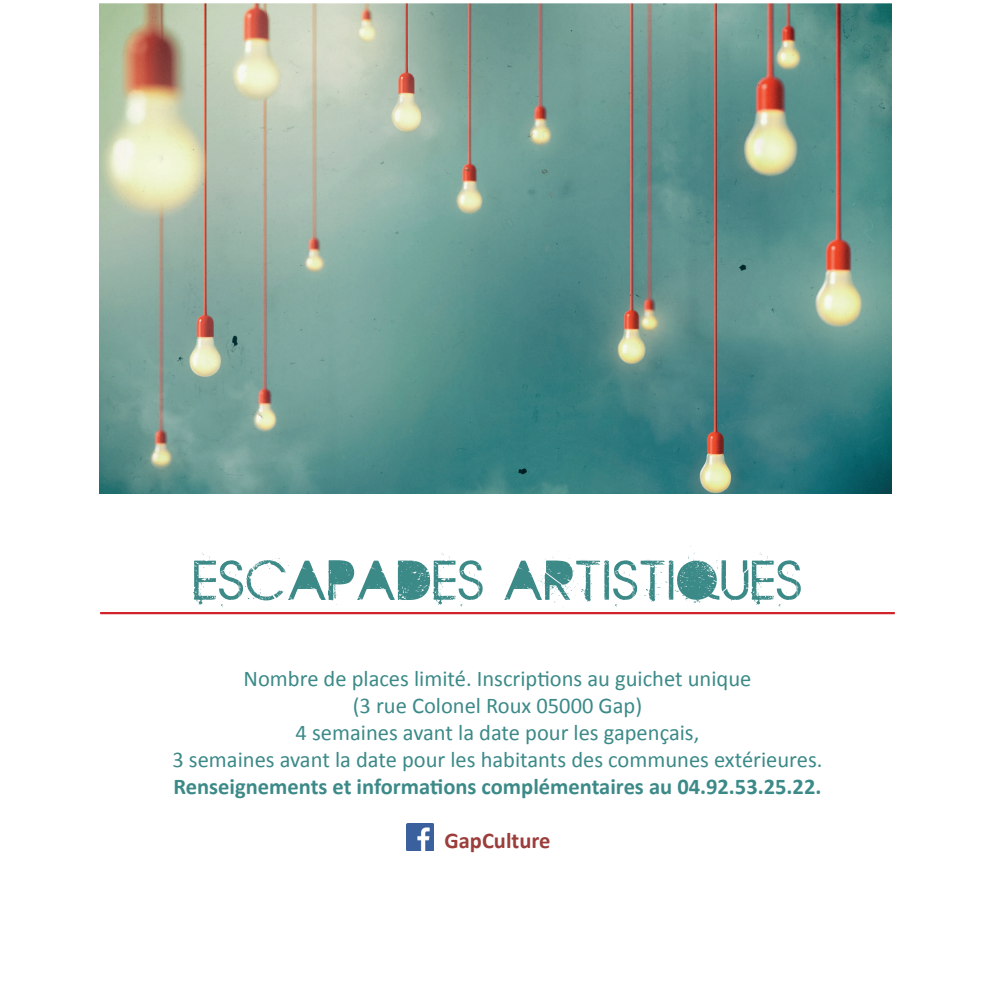
<style>
.page{position:relative;width:995px;height:995px;background:#fff}
.page>*{position:absolute;margin:0;border:0;box-sizing:border-box;transform-origin:0 0}
.t1{font:56.25px "Aristotle Punk";letter-spacing:.075em;color:#3c8a88}
.t2{font:22.5px/27px "Calibri";color:#3c8a88;text-align:center}
.t3{font:700 22.5px "Calibri";color:#3c8a88}
.t4{font:700 22.5px "Calibri";color:#9b3e3b}
</style>
<div class="page">
<img style="left:407px;top:823px;width:27px;height:27px">
<hr style="left:100px;top:612px;width:795px;height:2px;background:#d1232a">
<img style="left:99px;top:3px;width:793px;height:490px">
<h1 class="t1" style="left:194px;top:548px;width:608px">ESCAPADES ARTISTIQUES</h1>
<p class="t2" style="left:172px;top:665px;width:652px">Nombre de places limité. Inscriptions au guichet unique<br>(3 rue Colonel Roux 05000 Gap)<br>4 semaines avant la date pour les gapençais,<br>3 semaines avant la date pour les habitants des communes extérieures.</p>
<p class="t3" style="left:174px;top:772px;width:649px">Renseignements et informations complémentaires au 04.92.53.25.22.</p>
<p class="t4" style="left:444px;top:826px;width:107px">GapCulture</p>
</div>
